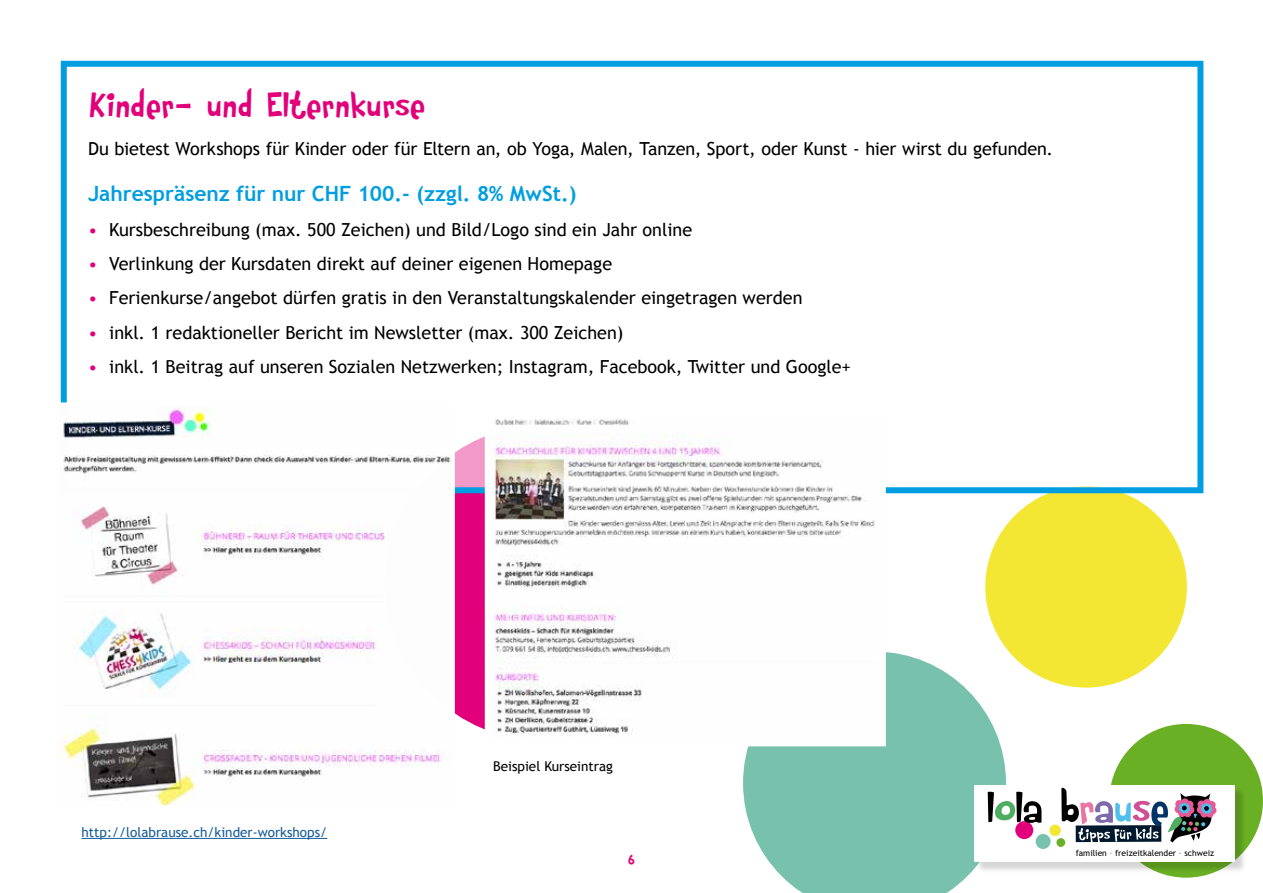
<style>
.page{position:relative;width:1263px;height:893px;background:#fff}
.page>*{position:absolute;margin:0;border:0;box-sizing:border-box;transform-origin:0 0}
.t1{font:37.5px "Rumpelstiltskin";color:#e2007a}
.t2{font:700 21px "Trebuchet MS";color:#009ee0}
.t3{font:18px "Trebuchet MS";color:#000}
.t4{font:16.5px "Rumpelstiltskin";color:#e2007a}
.t5{font:13.5px "Trebuchet MS";color:#165b9a}
.t6{font:13.5px "Trebuchet MS";color:#000}
.t7{font:8.55px "Trebuchet MS";color:#000}
.s1{color:#e2007a}
.s2{color:#72b766}
.s3{color:#b25396}
</style>
<div class="page">
<svg style="left:743px;top:652px;width:263px;height:241px;background:#8bcbb9"></svg>
<div style="left:386px;top:425px;width:315px;height:316px;background:#e2007a;border-radius:50%"></div>
<div style="left:985px;top:486px;width:202px;height:202px;background:#f4e734;border-radius:50%"></div>
<div style="left:1109px;top:724px;width:154px;height:154px;background:#6ab024;border-radius:50%"></div>
<hr style="left:81px;top:838px;width:246px;height:1px;background:#165b9a">
<div style="left:64px;top:64px;width:1136px;height:426px;background:#fff"></div>
<div style="left:61px;top:61px;width:1142px;height:432px;border:6px solid #009ee0"></div>
<div style="left:976px;top:787px;width:270px;height:87px;background:#000;opacity:.17"></div>
<div style="left:974px;top:786px;width:261px;height:76px;background:#fff"></div>
<div style="left:1036px;top:834px;width:14px;height:15px;background:#78c2ad;border-radius:50%"></div>
<div style="left:1015px;top:821px;width:18px;height:18px;background:#e2007a;border-radius:50%"></div>
<div style="left:1049px;top:825px;width:12px;height:11px;background:#f4e734;border-radius:50%"></div>
<div style="left:1056px;top:838px;width:9px;height:9px;background:#6ab024;border-radius:50%"></div>
<svg style="left:988px;top:792px;width:53px;height:31px"></svg>
<svg style="left:1061px;top:788px;width:155px;height:58px"></svg>
<img style="left:58px;top:406px;width:393px;height:398px">
<div style="left:54px;top:402px;width:401px;height:406px;border:3px solid #fff"></div>
<img style="left:489px;top:419px;width:393px;height:323px">
<div style="left:485px;top:415px;width:401px;height:331px;border:3px solid #fff"></div>
<h1 class="t1" style="left:88px;top:81px;width:339px">Kinder- und Elternkurse</h1>
<p class="t3" style="left:88px;top:138px;width:967px">Du bietest Workshops für Kinder oder für Eltern an, ob Yoga, Malen, Tanzen, Sport, oder Kunst - hier wirst du gefunden.</p>
<p class="t2" style="left:88px;top:181px;width:490px">Jahrespräsenz für nur CHF 100.- (zzgl. 8% MwSt.)</p>
<p class="t3" style="left:88px;top:219px;width:606px"><span class="s1">•</span> Kursbeschreibung (max. 500 Zeichen) und Bild/Logo sind ein Jahr online</p>
<p class="t3" style="left:88px;top:253px;width:526px"><span class="s1">•</span> Verlinkung der Kursdaten direkt auf deiner eigenen Homepage</p>
<p class="t3" style="left:88px;top:287px;width:716px"><span class="s1">•</span> Ferienkurse/angebot dürfen gratis in den Veranstaltungskalender eingetragen werden</p>
<p class="t3" style="left:88px;top:322px;width:537px"><span class="s1">•</span> inkl. 1 redaktioneller Bericht im Newsletter (max. 300 Zeichen)</p>
<p class="t3" style="left:88px;top:356px;width:764px"><span class="s1">•</span> inkl. 1 Beitrag auf unseren Sozialen Netzwerken; Instagram, Facebook, Twitter und Google+</p>
<p class="t5" style="left:81px;top:824px;width:247px">http://lolabrause.ch/kinder-workshops/</p>
<p class="t6" style="left:493px;top:758px;width:121px">Beispiel Kurseintrag</p>
<p class="t4" style="left:628px;top:848px;width:9px">6</p>
<p class="t7" style="left:1076px;top:848px;width:140px">familien <span class="s2">·</span> freizeitkalender <span class="s3">·</span> schweiz</p>
</div>
